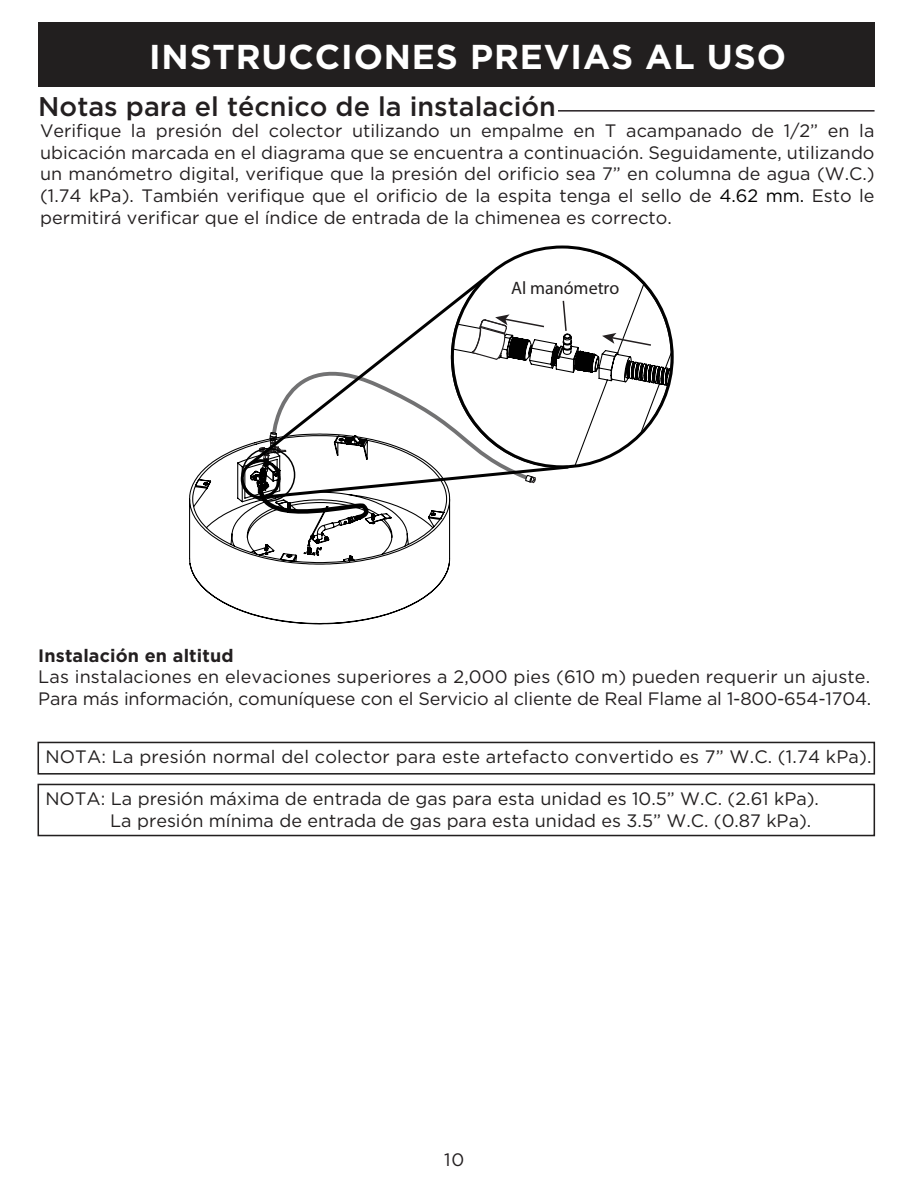
<style>
.page{position:relative;width:918px;height:1188px;background:#fff}
.page>*{position:absolute;margin:0;border:0;box-sizing:border-box;transform-origin:0 0}
.t1{font:700 34.5px "Gotham";letter-spacing:.025em;color:#fff}
.t2{font:500 27px "Gotham";color:#231f20}
.t3{font:18px/21.6px "Gotham";color:#231f20}
.t4{font:18px/21.6px "Gotham";color:#221f1f}
.t5{font:700 18px "Gotham";letter-spacing:.01em;color:#231f20}
.t6{font:18px "Myriad Pro";color:#221f1f}
.s1{color:#000}
</style>
<div class="page">
<div style="left:38px;top:22px;width:837px;height:65px;background:#221f1f"></div>
<hr style="left:558px;top:110px;width:317px;height:2px;background:#251e22">
<div style="left:38px;top:742px;width:837px;height:33px;border:2px solid #221f1f"></div>
<div style="left:38px;top:784px;width:837px;height:52px;border:2px solid #221f1f"></div>
<svg style="left:489px;top:247px;width:157px;height:36px"></svg>
<svg style="left:270px;top:283px;width:403px;height:201px"></svg>
<svg style="left:189px;top:433px;width:262px;height:192px"></svg>
<h1 class="t1" style="left:149px;top:34px;width:638px">INSTRUCCIONES PREVIAS AL USO</h1>
<h2 class="t2" style="left:38px;top:89px;width:519px">Notas para el técnico de la instalación</h2>
<p class="t3" style="left:40px;top:120px;width:836px;text-align:justify">Verifique la presión del colector utilizando un empalme en T acampanado de 1/2” en la ubicación marcada en el diagrama que se encuentra a continuación. Seguidamente, utilizando un manómetro digital, verifique que la presión del orificio sea 7” en columna de agua (W.C.) (1.74 kPa). También verifique que el orificio de la espita tenga el sello de <span class="s1">4.62 mm.</span> Esto le permitirá verificar que el índice de entrada de la chimenea es correcto.</p>
<p class="t6" style="left:511px;top:277px;width:110px">Al manómetro</p>
<p class="t5" style="left:38px;top:644px;width:197px">Instalación en altitud</p>
<p class="t3" style="left:38px;top:666px;width:835px">Las instalaciones en elevaciones superiores a 2,000 pies (610 m) pueden requerir un ajuste.<br>Para más información, comuníquese con el Servicio al cliente de Real Flame al 1-800-654-1704.</p>
<p class="t4" style="left:45px;top:746px;width:828px">NOTA: La presión normal del colector para este artefacto convertido es 7” W.C. (1.74 kPa).</p>
<p class="t4" style="left:110px;top:788px;width:710px;text-indent:-65px">NOTA: La presión máxima de entrada de gas para esta unidad es 10.5” W.C. (2.61 kPa).<br>La presión mínima de entrada de gas para esta unidad es 3.5” W.C. (0.87 kPa).</p>
<p class="t3" style="left:444px;top:1149px;width:22px">10</p>
</div>
